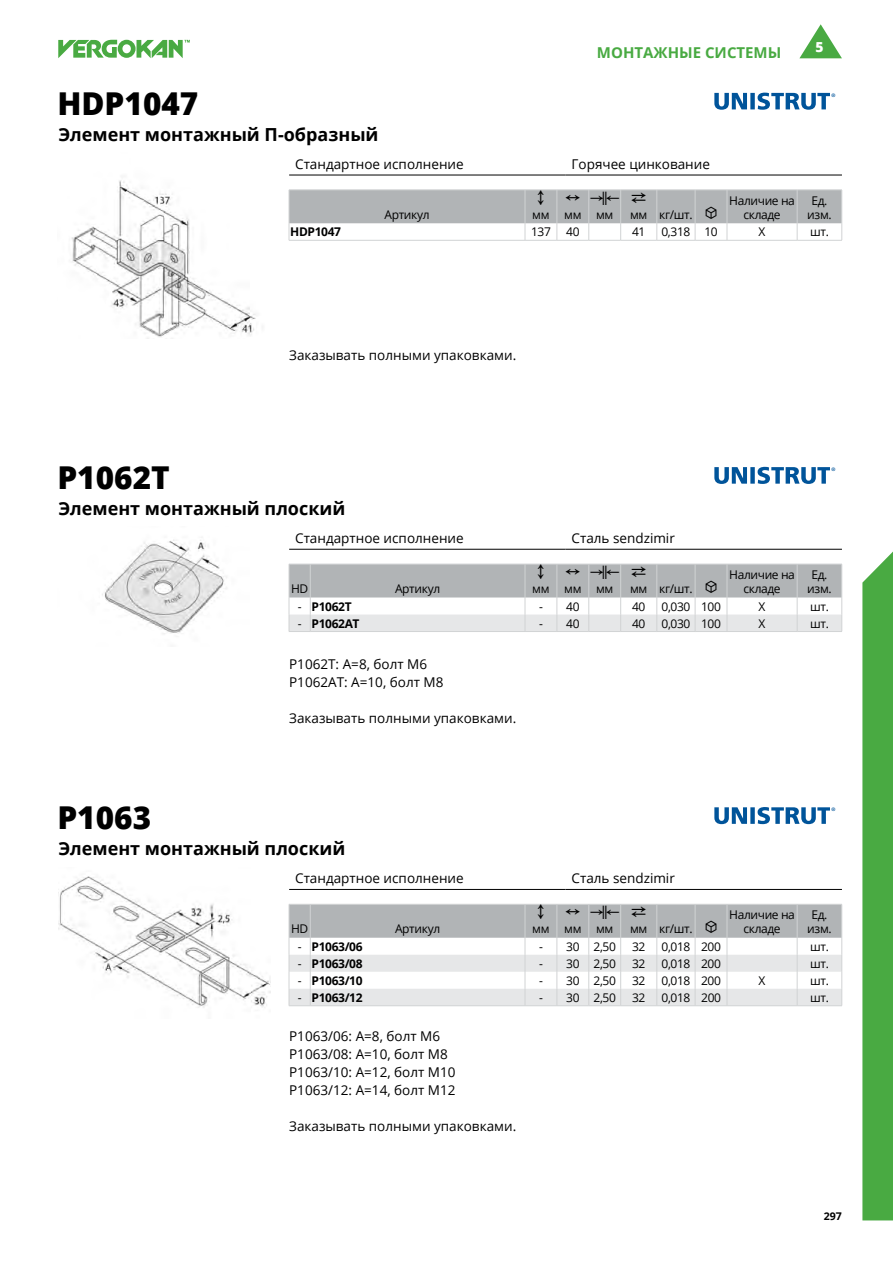
<style>
.page{position:relative;width:893px;height:1263px;background:#fff}
.page>*{position:absolute;margin:0;border:0;box-sizing:border-box;transform-origin:0 0}
.t1{font:800 31.5px "Open Sans";color:#000}
.t2{font:700 18px "Open Sans";color:#000}
.t3{font:700 15px "Open Sans";color:#49aa42}
.t4{font:800 13.8px "Open Sans";color:#fff}
.t5{font:13.5px/18px "Open Sans";color:#000}
.t6{font:12px/14.4px "Open Sans";letter-spacing:-.03em;color:#000;text-align:center}
.t7{font:700 12px "Open Sans";letter-spacing:-.03em;color:#000}
.t8{font:10.95px "Myriad Pro";color:#00549a}
.t9{font:700 10.65px "Open Sans";color:#000}
.s1{font-weight:400}
</style>
<div class="page">
<div style="left:862px;top:551px;width:31px;height:669px;background:#49aa42"></div>
<svg style="left:799px;top:24px;width:43px;height:34px"></svg>
<svg style="left:58px;top:40px;width:132px;height:18px"></svg>
<img style="left:71px;top:180px;width:185px;height:157px">
<hr style="left:289px;top:175px;width:277px;height:1px;background:#000">
<hr style="left:566px;top:175px;width:276px;height:1px;background:#000">
<hr style="left:289px;top:240px;width:236px;height:1px;background:#d1d3d4">
<hr style="left:525px;top:240px;width:32px;height:1px;background:#d1d3d4">
<hr style="left:557px;top:240px;width:32px;height:1px;background:#d1d3d4">
<hr style="left:589px;top:240px;width:32px;height:1px;background:#d1d3d4">
<hr style="left:621px;top:240px;width:36px;height:1px;background:#d1d3d4">
<hr style="left:657px;top:240px;width:38px;height:1px;background:#d1d3d4">
<hr style="left:695px;top:240px;width:32px;height:1px;background:#d1d3d4">
<hr style="left:727px;top:240px;width:70px;height:1px;background:#d1d3d4">
<hr style="left:797px;top:240px;width:45px;height:1px;background:#d1d3d4">
<img style="left:102px;top:539px;width:125px;height:95px">
<hr style="left:289px;top:549px;width:277px;height:1px;background:#000">
<hr style="left:566px;top:549px;width:276px;height:1px;background:#000">
<img style="left:59px;top:876px;width:211px;height:132px">
<hr style="left:289px;top:889px;width:277px;height:1px;background:#000">
<hr style="left:566px;top:889px;width:276px;height:1px;background:#000">
<svg style="left:714px;top:93px;width:116px;height:17px"></svg>
<svg style="left:714px;top:467px;width:116px;height:17px"></svg>
<svg style="left:714px;top:807px;width:116px;height:17px"></svg>
<svg style="left:289px;top:190px;width:553px;height:50px"></svg>
<svg style="left:289px;top:564px;width:553px;height:68px"></svg>
<svg style="left:289px;top:904px;width:553px;height:102px"></svg>
<p class="t3" style="left:597px;top:42px;width:186px">МОНТАЖНЫЕ СИСТЕМЫ</p>
<p class="t4" style="left:815px;top:37px;width:10px">5</p>
<h1 class="t1" style="left:57px;top:79px;width:142px">HDP1047</h1>
<h2 class="t2" style="left:58px;top:121px;width:322px">Элемент монтажный П-образный</h2>
<p class="t5" style="left:295px;top:155px;width:170px">Стандартное исполнение</p>
<p class="t5" style="left:572px;top:155px;width:140px">Горячее цинкование</p>
<p class="t6" style="left:384px;top:207px;width:47px">Артикул</p>
<p class="t6" style="left:532px;top:207px;width:83px">мм мм мм</p>
<p class="t6" style="left:630px;top:207px;width:89px">мм кг/шт. ◆</p>
<p class="t6" style="left:729px;top:193px;width:67px">Наличие на складе</p>
<p class="t6" style="left:807px;top:193px;width:26px">Ед. изм.</p>
<p class="t7" style="left:290px;top:224px;width:52px">HDP1047</p>
<p class="t6" style="left:531px;top:225px;width:21px">137</p>
<p class="t6" style="left:566px;top:225px;width:15px">40</p>
<p class="t6" style="left:632px;top:225px;width:15px">41</p>
<p class="t6" style="left:661px;top:225px;width:58px">0,318 10</p>
<p class="t6" style="left:759px;top:225px;width:8px">X</p>
<p class="t6" style="left:810px;top:225px;width:20px">шт.</p>
<p class="t8" style="left:831px;top:90px;width:6px">®</p>
<p class="t5" style="left:289px;top:346px;width:229px">Заказывать полными упаковками.</p>
<h1 class="t1" style="left:57px;top:454px;width:114px">P1062T</h1>
<h2 class="t2" style="left:58px;top:496px;width:289px">Элемент монтажный плоский</h2>
<p class="t5" style="left:295px;top:529px;width:170px">Стандартное исполнение</p>
<p class="t5" style="left:572px;top:529px;width:105px">Сталь sendzimir</p>
<p class="t6" style="left:291px;top:581px;width:19px">HD</p>
<p class="t6" style="left:395px;top:581px;width:47px">Артикул</p>
<p class="t6" style="left:532px;top:581px;width:83px">мм мм мм</p>
<p class="t6" style="left:630px;top:581px;width:89px">мм кг/шт. ◆</p>
<p class="t6" style="left:729px;top:567px;width:67px">Наличие на складе</p>
<p class="t6" style="left:807px;top:567px;width:26px">Ед. изм.</p>
<p class="t7" style="left:298px;top:598px;width:55px"><span class="s1">-</span> P1062T</p>
<p class="t6" style="left:539px;top:599px;width:42px">- 40</p>
<p class="t6" style="left:632px;top:599px;width:15px">40</p>
<p class="t6" style="left:661px;top:599px;width:61px">0,030 100</p>
<p class="t6" style="left:759px;top:599px;width:8px">X</p>
<p class="t6" style="left:810px;top:599px;width:20px">шт.</p>
<p class="t7" style="left:298px;top:615px;width:63px"><span class="s1">-</span> P1062AT</p>
<p class="t6" style="left:539px;top:616px;width:42px">- 40</p>
<p class="t6" style="left:632px;top:616px;width:15px">40</p>
<p class="t6" style="left:661px;top:616px;width:61px">0,030 100</p>
<p class="t6" style="left:759px;top:616px;width:8px">X</p>
<p class="t6" style="left:810px;top:616px;width:20px">шт.</p>
<p class="t5" style="left:289px;top:654px;width:156px">P1062T: A=8, болт M6<br>P1062AT: A=10, болт M8</p>
<p class="t5" style="left:289px;top:708px;width:229px">Заказывать полными упаковками.</p>
<p class="t8" style="left:831px;top:464px;width:6px">®</p>
<h1 class="t1" style="left:57px;top:794px;width:95px">P1063</h1>
<h2 class="t2" style="left:58px;top:836px;width:289px">Элемент монтажный плоский</h2>
<p class="t5" style="left:295px;top:869px;width:170px">Стандартное исполнение</p>
<p class="t5" style="left:572px;top:869px;width:105px">Сталь sendzimir</p>
<p class="t6" style="left:291px;top:921px;width:19px">HD</p>
<p class="t6" style="left:395px;top:921px;width:47px">Артикул</p>
<p class="t6" style="left:532px;top:921px;width:83px">мм мм мм</p>
<p class="t6" style="left:630px;top:921px;width:89px">мм кг/шт. ◆</p>
<p class="t6" style="left:729px;top:907px;width:67px">Наличие на складе</p>
<p class="t6" style="left:807px;top:907px;width:26px">Ед. изм.</p>
<p class="t7" style="left:298px;top:938px;width:66px"><span class="s1">-</span> P1063/06</p>
<p class="t6" style="left:539px;top:939px;width:78px">- 30 2,50</p>
<p class="t6" style="left:632px;top:939px;width:15px">32</p>
<p class="t6" style="left:661px;top:939px;width:61px">0,018 200</p>
<p class="t6" style="left:810px;top:939px;width:20px">шт.</p>
<p class="t7" style="left:298px;top:955px;width:66px"><span class="s1">-</span> P1063/08</p>
<p class="t6" style="left:539px;top:956px;width:78px">- 30 2,50</p>
<p class="t6" style="left:632px;top:956px;width:15px">32</p>
<p class="t6" style="left:661px;top:956px;width:61px">0,018 200</p>
<p class="t6" style="left:810px;top:956px;width:20px">шт.</p>
<p class="t7" style="left:298px;top:972px;width:66px"><span class="s1">-</span> P1063/10</p>
<p class="t6" style="left:539px;top:973px;width:78px">- 30 2,50</p>
<p class="t6" style="left:632px;top:973px;width:15px">32</p>
<p class="t6" style="left:661px;top:973px;width:61px">0,018 200</p>
<p class="t6" style="left:759px;top:973px;width:8px">X</p>
<p class="t6" style="left:810px;top:973px;width:20px">шт.</p>
<p class="t7" style="left:298px;top:989px;width:66px"><span class="s1">-</span> P1063/12</p>
<p class="t6" style="left:539px;top:990px;width:78px">- 30 2,50</p>
<p class="t6" style="left:632px;top:990px;width:15px">32</p>
<p class="t6" style="left:661px;top:990px;width:61px">0,018 200</p>
<p class="t6" style="left:810px;top:990px;width:20px">шт.</p>
<p class="t5" style="left:289px;top:1026px;width:168px">P1063/06: A=8, болт M6<br>P1063/08: A=10, болт M8<br>P1063/10: A=12, болт M10<br>P1063/12: A=14, болт M12</p>
<p class="t5" style="left:289px;top:1116px;width:229px">Заказывать полными упаковками.</p>
<p class="t8" style="left:831px;top:804px;width:6px">®</p>
<p class="t9" style="left:824px;top:1209px;width:20px">297</p>
</div>
